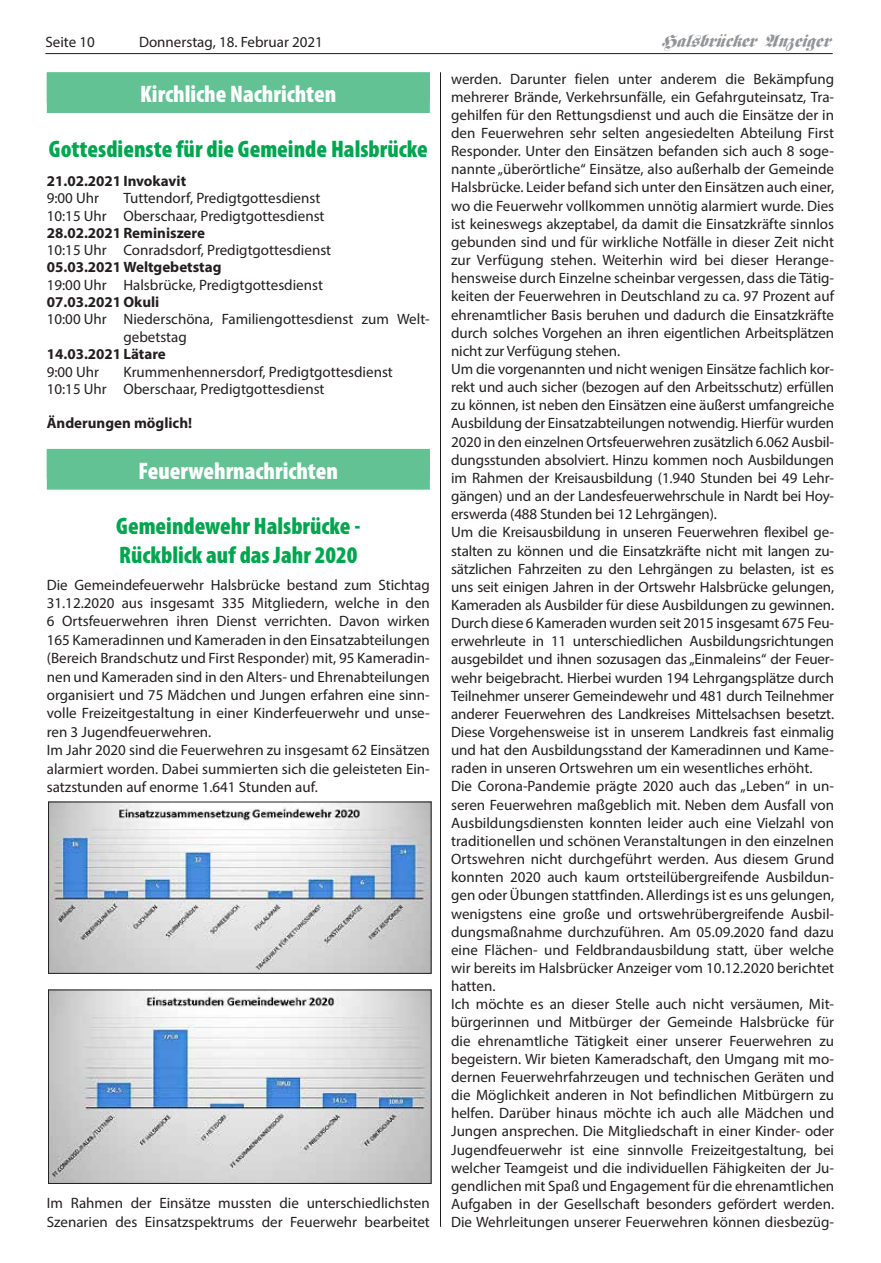
<style>
.page{position:relative;width:881px;height:1263px;background:#fff}
.page>*{position:absolute;margin:0;border:0;box-sizing:border-box;transform-origin:0 0}
.t1{font:900 condensed 24px/29.2px "Myriad Pro";color:#00a54f}
.t2{font:900 condensed 24px "Myriad Pro";color:#fff}
.t3{font:18px "TT3 A15 OI00";letter-spacing:-.005em;color:#939598}
.t4{font:15px/18.1px "Myriad Pro";color:#231f20}
.t5{font:700 15px "Myriad Pro";color:#231f20}
.t6{font:13.5px "Helvetica";letter-spacing:-.005em;color:#231f20}
</style>
<div class="page">
<hr style="left:440px;top:72px;width:1px;height:1155px;background:#231f20">
<hr style="left:45px;top:53px;width:787px;height:1px;background:#231f20">
<div style="left:47px;top:72px;width:382px;height:30px;background:#7acaa4"></div>
<div style="left:47px;top:73px;width:382px;height:40px;background:#63c294"></div>
<div style="left:47px;top:449px;width:382px;height:41px;background:#63c294"></div>
<img style="left:50px;top:804px;width:379px;height:167px">
<img style="left:50px;top:992px;width:379px;height:190px">
<div style="left:48px;top:990px;width:383px;height:194px;border:1px solid #231f20"></div>
<p class="t6" style="left:225px;top:35px;width:100px">13. August 2008</p>
<p class="t3" style="left:660px;top:35px;width:170px">Halsbrücker Anzeiger</p>
<p class="t4" style="left:451px;top:69px;width:384px">werden. Darunter fielen unter anderem die Bekämpfung mehrerer Brände, Verkehrsunfälle, ein Gefahrguteinsatz, Tra&shy;gehilfen für den Rettungsdienst und auch die Einsätze der in den Feuerwehren sehr selten angesiedelten Abteilung First Responder. Unter den Einsätzen befanden sich auch 8 soge&shy;nannte „überörtliche“ Einsätze, also außerhalb der Gemeinde Halsbrücke. Leider befand sich unter den Einsätzen auch einer, wo die Feuerwehr vollkommen unnötig alarmiert wurde. Dies ist keineswegs akzeptabel, da damit die Einsatzkräfte sinnlos gebunden sind und für wirkliche Notfälle in dieser Zeit nicht zur Verfügung stehen. Weiterhin wird bei dieser Herange&shy;hensweise durch Einzelne scheinbar vergessen, dass die Tätig&shy;keiten der Feuerwehren in Deutschland zu ca. 97 Prozent auf ehrenamtlicher Basis beruhen und dadurch die Einsatzkräfte durch solches Vorgehen an ihren eigentlichen Arbeitsplätzen nicht zur Verfügung stehen.<br>Um die vorgenannten und nicht wenigen Einsätze fachlich kor&shy;rekt und auch sicher (bezogen auf den Arbeitsschutz) erfüllen zu können, ist neben den Einsätzen eine äußerst umfangreiche Ausbildung der Einsatzabteilungen notwendig. Hierfür wurden 2020 in den einzelnen Ortsfeuerwehren zusätzlich 6.062 Ausbil&shy;dungsstunden absolviert. Hinzu kommen noch Ausbildungen im Rahmen der Kreisausbildung (1.940 Stunden bei 49 Lehr&shy;gängen) und an der Landesfeuerwehrschule in Nardt bei Hoy&shy;erswerda (488 Stunden bei 12 Lehrgängen).<br>Um die Kreisausbildung in unseren Feuerwehren flexibel ge&shy;stalten zu können und die Einsatzkräfte nicht mit langen zu&shy;sätzlichen Fahrzeiten zu den Lehrgängen zu belasten, ist es uns seit einigen Jahren in der Ortswehr Halsbrücke gelungen, Kameraden als Ausbilder für diese Ausbildungen zu gewinnen.<br>Durch diese 6 Kameraden wurden seit 2015 insgesamt 675 Feu&shy;erwehrleute in 11 unterschiedlichen Ausbildungsrichtungen ausgebildet und ihnen sozusagen das „Einmaleins“ der Feuer&shy;wehr beigebracht. Hierbei wurden 194 Lehrgangsplätze durch Teilnehmer unserer Gemeindewehr und 481 durch Teilnehmer anderer Feuerwehren des Landkreises Mittelsachsen besetzt.<br>Diese Vorgehensweise ist in unserem Landkreis fast einmalig und hat den Ausbildungsstand der Kameradinnen und Kame&shy;raden in unseren Ortswehren um ein wesentliches erhöht.<br>Die Corona-Pandemie prägte 2020 auch das „Leben“ in un&shy;seren Feuerwehren maßgeblich mit. Neben dem Ausfall von Ausbildungsdiensten konnten leider auch eine Vielzahl von traditionellen und schönen Veranstaltungen in den einzelnen Ortswehren nicht durchgeführt werden. Aus diesem Grund konnten 2020 auch kaum ortsteilübergreifende Ausbildun&shy;gen oder Übungen stattfinden. Allerdings ist es uns gelungen, wenigstens eine große und ortswehrübergreifende Ausbil&shy;dungsmaßnahme durchzuführen. Am 05.09.2020 fand dazu eine Flächen- und Feldbrandausbildung statt, über welche wir bereits im Halsbrücker Anzeiger vom 10.12.2020 berichtet hatten.<br>Ich möchte es an dieser Stelle auch nicht versäumen, Mit&shy;bürgerinnen und Mitbürger der Gemeinde Halsbrücke für die ehrenamtliche Tätigkeit einer unserer Feuerwehren zu begeistern. Wir bieten Kameradschaft, den Umgang mit mo&shy;dernen Feuerwehrfahrzeugen und technischen Geräten und die Möglichkeit anderen in Not befindlichen Mitbürgern zu helfen. Darüber hinaus möchte ich auch alle Mädchen und Jungen ansprechen. Die Mitgliedschaft in einer Kinder- oder Jugendfeuerwehr ist eine sinnvolle Freizeitgestaltung, bei welcher Teamgeist und die individuellen Fähigkeiten der Ju&shy;gendlichen mit Spaß und Engagement für die ehrenamtlichen Aufgaben in der Gesellschaft besonders gefördert werden.<br>Die Wehrleitungen unserer Feuerwehren können diesbezüg-</p>
<p class="t4" style="left:45px;top:33px;width:51px">Seite 10</p>
<p class="t4" style="left:139px;top:33px;width:185px">Donnerstag, 18. Februar 2021</p>
<h1 class="t2" style="left:140px;top:79px;width:198px">Kirchliche Nachrichten</h1>
<h1 class="t1" style="left:49px;top:134px;width:380px">Gottesdienste für die Gemeinde Halsbrücke</h1>
<p class="t5" style="left:47px;top:171px;width:141px">21.02.2021 Invokavit</p>
<p class="t4" style="left:47px;top:189px;width:54px">9:00 Uhr</p>
<p class="t4" style="left:47px;top:189px;width:279px;line-height:17.2px;text-align:right">Tuttendorf, Predigtgottesdienst<br>10:15 Uhr Oberschaar, Predigtgottesdienst</p>
<p class="t5" style="left:47px;top:223px;width:160px">28.02.2021Reminiszere</p>
<p class="t4" style="left:47px;top:241px;width:286px">10:15 Uhr Conradsdorf, Predigtgottesdienst</p>
<p class="t5" style="left:47px;top:258px;width:176px">05.03.2021Weltgebetstag</p>
<p class="t4" style="left:47px;top:275px;width:277px">19:00 Uhr Halsbrücke, Predigtgottesdienst</p>
<p class="t5" style="left:47px;top:292px;width:114px">07.03.2021Okuli</p>
<p class="t4" style="left:123px;top:310px;width:308px;text-indent:-77px">10:00 Uhr Niederschöna, Familiengottesdienst zum Welt&shy;gebetstag</p>
<p class="t5" style="left:47px;top:345px;width:120px">14.03.2021 Lätare</p>
<p class="t4" style="left:47px;top:362px;width:54px">9:00 Uhr</p>
<p class="t4" style="left:47px;top:363px;width:347px;line-height:17.2px;text-indent:77px">Krummenhennersdorf, Predigtgottesdienst<br>10:15 Uhr Oberschaar, Predigtgottesdienst</p>
<p class="t5" style="left:47px;top:414px;width:147px">Änderungen möglich!</p>
<h1 class="t2" style="left:138px;top:455px;width:201px">Feuerwehrnachrichten</h1>
<h1 class="t1" style="left:116px;top:510px;width:245px">Gemeindewehr Halsbrücke -<br>Rückblick auf das Jahr 2020</h1>
<p class="t4" style="left:47px;top:575px;width:384px">Die Gemeindefeuerwehr Halsbrücke bestand zum Stichtag 31.12.2020 aus insgesamt 335 Mitgliedern, welche in den 6 Ortsfeuerwehren ihren Dienst verrichten. Davon wirken 165 Kameradinnen und Kameraden in den Einsatzabteilungen (Bereich Brandschutz und First Responder) mit, 95 Kameradin&shy;nen und Kameraden sind in den Alters- und Ehrenabteilungen organisiert und 75 Mädchen und Jungen erfahren eine sinn&shy;volle Freizeitgestaltung in einer Kinderfeuerwehr und unse&shy;ren 3 Jugendfeuerwehren.<br>Im Jahr 2020 sind die Feuerwehren zu insgesamt 62 Einsätzen alarmiert worden. Dabei summierten sich die geleisteten Ein&shy;satzstunden auf enorme 1.641 Stunden auf.</p>
<p class="t4" style="left:47px;top:1194px;width:384px">Im Rahmen der Einsätze mussten die unterschiedlichsten<br>Szenarien des Einsatzspektrums der Feuerwehr bearbeitet</p>
</div>
